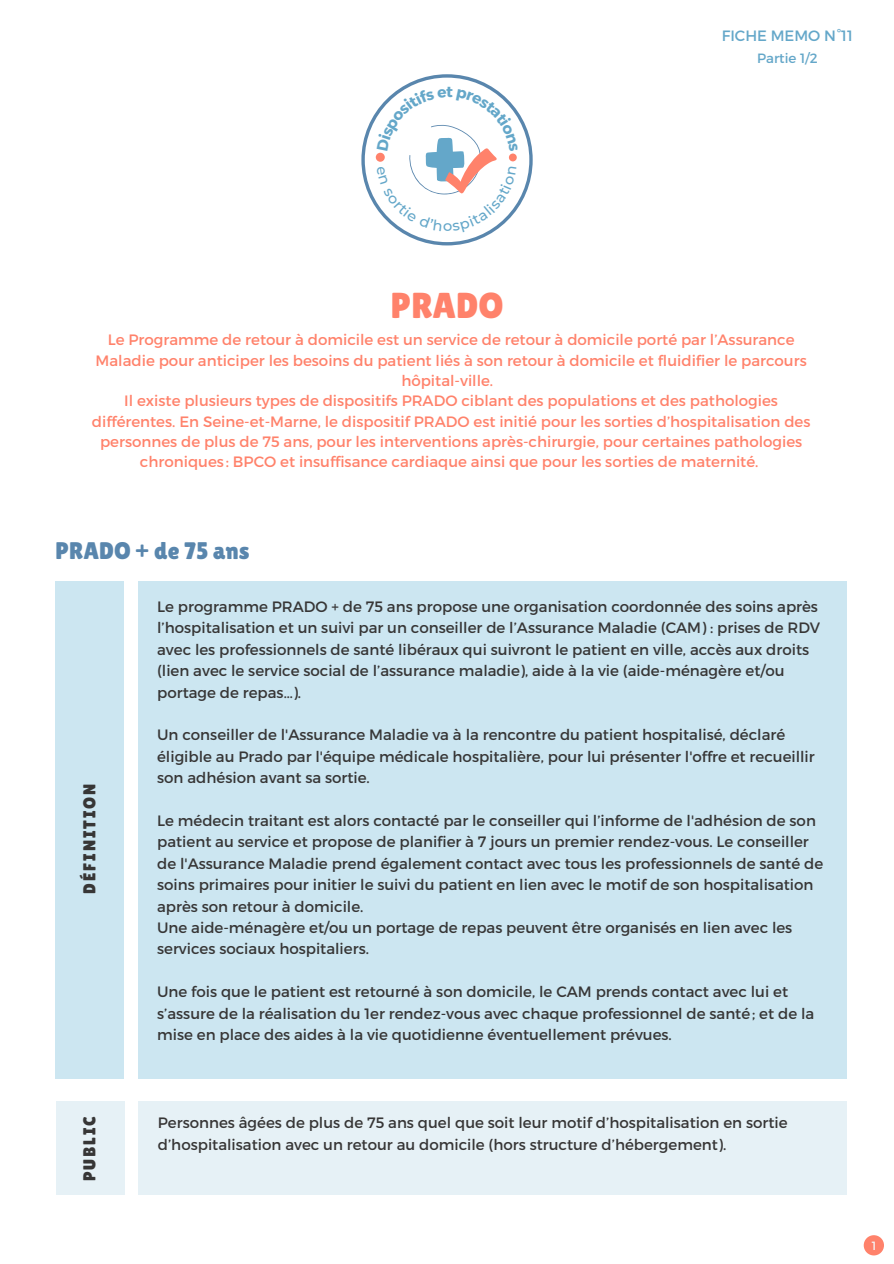
<style>
.page{position:relative;width:894px;height:1264px;background:#fff}
.page>*{position:absolute;margin:0;border:0;box-sizing:border-box;transform-origin:0 0}
.t1{font:36px "Lilita One";color:#ff826b}
.t2{font:24px "Lilita One";color:#5986ad}
.t3{font:17.25px "Lilita One";letter-spacing:.11em;color:#373636}
.t4{font:15px/21.5px "Montserrat";color:#373636}
.t5{font:15px/20.2px "Montserrat";color:#ff826b;text-align:center}
.t6{font:15px "Montserrat";color:#64a7c9}
.t7{font:13.5px "Montserrat";color:#64a7c9}
.t8{font:12px "Montserrat";color:#f4f4f4}
</style>
<div class="page">
<div style="left:56px;top:581px;width:68px;height:498px;background:#cce6f1"></div>
<div style="left:863px;top:1235px;width:20px;height:20px;background:#ff826b;border-radius:50%"></div>
<div style="left:138px;top:581px;width:709px;height:498px;background:#cce6f1"></div>
<div style="left:56px;top:1101px;width:68px;height:94px;background:#e6f1f6"></div>
<div style="left:138px;top:1101px;width:709px;height:94px;background:#e6f1f6"></div>
<svg style="left:361px;top:74px;width:171px;height:171px"></svg>
<div style="left:364px;top:78px;width:165px;height:164px;background:#fff;border-radius:50%"></div>
<svg style="left:376px;top:86px;width:142px;height:146px"></svg>
<p class="t6" style="left:721px;top:25px;width:132px">FICHE MEMO N°11</p>
<p class="t7" style="left:756px;top:49px;width:62px">Partie 1/2</p>
<p class="t1" style="left:391px;top:285px;width:114px">PRADO</p>
<p class="t5" style="left:96px;top:329px;width:712px">Le Programme de retour à domicile est un service de retour à domicile porté par l’Assurance<br>Maladie pour anticiper les besoins du patient liés à son retour à domicile et fluidifier le parcours hôpital-ville.</p>
<p class="t5" style="left:92px;top:390px;width:720px">Il existe plusieurs types de dispositifs PRADO ciblant des populations et des pathologies différentes. En Seine-et-Marne, le dispositif PRADO est initié pour les sorties d’hospitalisation des personnes de plus de 75 ans, pour les interventions après-chirurgie, pour certaines pathologies chroniques : BPCO et insuffisance cardiaque ainsi que pour les sorties de maternité.</p>
<p class="t2" style="left:56px;top:537px;width:195px">PRADO + de 75 ans</p>
<p class="t3" style="left:80px;top:893px;width:111px;rotate:-90deg">DÉFINITION</p>
<p class="t4" style="left:157px;top:595px;width:664px">Le programme PRADO + de 75 ans propose une organisation coordonnée des soins après l’hospitalisation et un suivi par un conseiller de l’Assurance Maladie (CAM) : prises de RDV avec les professionnels de santé libéraux qui suivront le patient en ville, accès aux droits (lien avec le service social de l’assurance maladie), aide à la vie (aide-ménagère et/ou portage de repas…).</p>
<p class="t4" style="left:157px;top:723px;width:659px">Un conseiller de l'Assurance Maladie va à la rencontre du patient hospitalisé, déclaré éligible au Prado par l'équipe médicale hospitalière, pour lui présenter l'offre et recueillir son adhésion avant sa sortie.</p>
<p class="t4" style="left:157px;top:809px;width:667px">Le médecin traitant est alors contacté par le conseiller qui l’informe de l'adhésion de son patient au service et propose de planifier à 7 jours un premier rendez-vous. Le conseiller de l'Assurance Maladie prend également contact avec tous les professionnels de santé de soins primaires pour initier le suivi du patient en lien avec le motif de son hospitalisation après son retour à domicile.</p>
<p class="t4" style="left:157px;top:916px;width:636px">Une aide-ménagère et/ou un portage de repas peuvent être organisés en lien avec les services sociaux hospitaliers.</p>
<p class="t4" style="left:157px;top:980px;width:658px">Une fois que le patient est retourné à son domicile, le CAM prends contact avec lui et s’assure de la réalisation du 1er rendez-vous avec chaque professionnel de santé; et de la mise en place des aides à la vie quotidienne éventuellement prévues.</p>
<p class="t3" style="left:80px;top:1181px;width:67px;rotate:-90deg">PUBLIC</p>
<p class="t4" style="left:158px;top:1111px;width:631px">Personnes âgées de plus de 75 ans quel que soit leur motif d’hospitalisation en sortie d’hospitalisation avec un retour au domicile (hors structure d’hébergement).</p>
<p class="t8" style="left:871px;top:1237px;width:6px">1</p>
</div>
